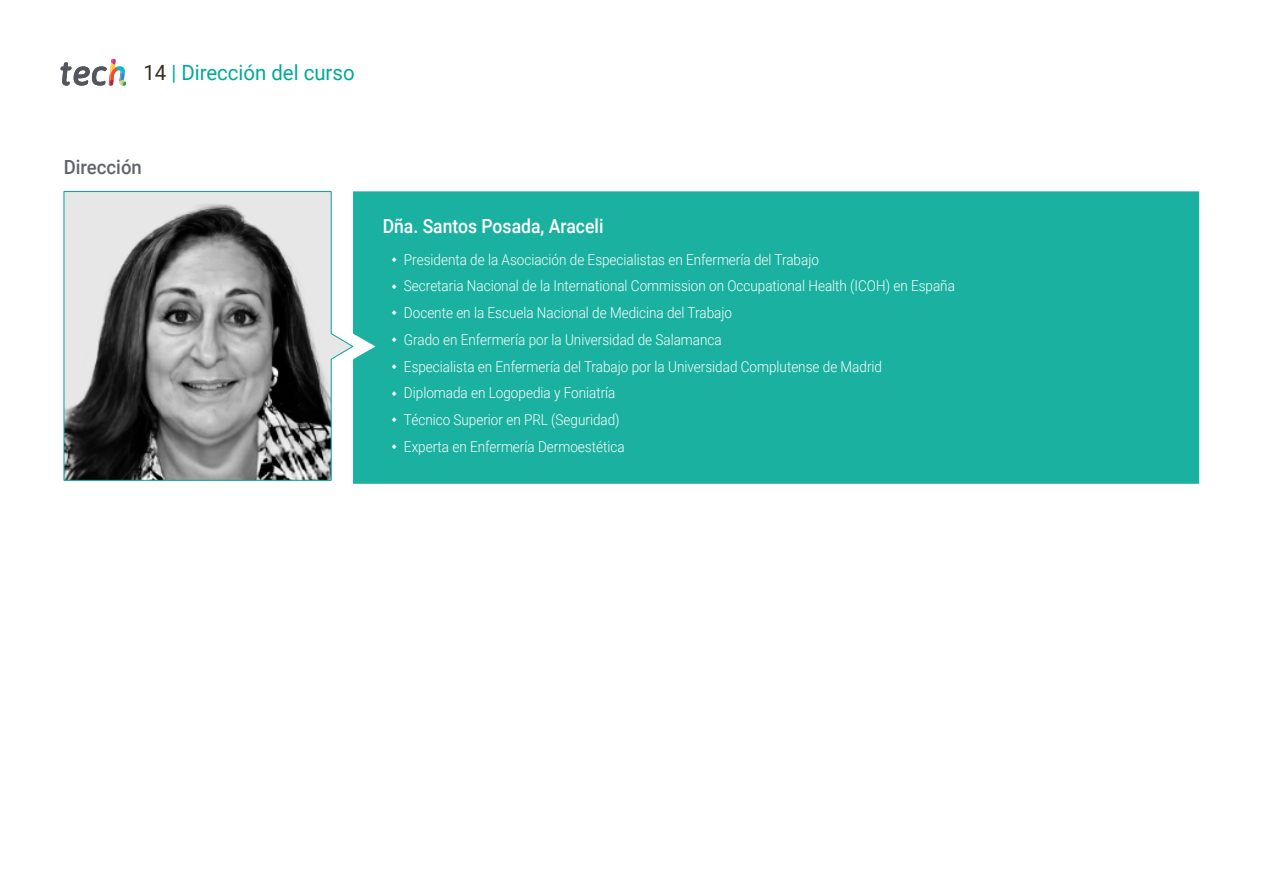
<style>
.page{position:relative;width:1263px;height:893px;background:#fff}
.page>*{position:absolute;margin:0;border:0;box-sizing:border-box;transform-origin:0 0}
.t1{font:21px "Roboto";color:#00a996}
.t2{font:500 19.5px "Roboto";color:#fff;scale:.9 1}
.t3{font:500 19.5px "Roboto";color:#61646a;scale:.95 1}
.t4{font:300 15px/26.7px "Roboto";color:#fff;scale:.9 1}
.s1{color:#312e20}
</style>
<div class="page">
<svg style="left:64px;top:191px;width:289px;height:290px;background:#8f9190"></svg>
<div style="left:353px;top:191px;width:846px;height:293px;background:#1ab1a0"></div>
<svg style="left:61px;top:59px;width:65px;height:27px"></svg>
<svg style="left:392px;top:257px;width:5px;height:5px"></svg>
<svg style="left:392px;top:284px;width:5px;height:5px"></svg>
<svg style="left:392px;top:310px;width:5px;height:5px"></svg>
<svg style="left:392px;top:337px;width:5px;height:5px"></svg>
<svg style="left:392px;top:364px;width:5px;height:5px"></svg>
<svg style="left:392px;top:391px;width:5px;height:5px"></svg>
<svg style="left:392px;top:417px;width:5px;height:5px"></svg>
<svg style="left:392px;top:444px;width:5px;height:5px"></svg>
<h1 class="t1" style="left:144px;top:57px;width:213px"><span class="s1">14</span> | Dirección del curso</h1>
<h2 class="t3" style="left:64px;top:154px;width:84px">Dirección</h2>
<h2 class="t2" style="left:383px;top:212px;width:247px">Dña. Santos Posada, Araceli</h2>
<p class="t4" style="left:404px;top:245px;width:614px">Presidenta de la Asociación de Especialistas en Enfermería del Trabajo<br>Secretaria Nacional de la International Commission on Occupational Health (ICOH) en España Docente en la Escuela Nacional de Medicina del Trabajo<br>Grado en Enfermería por la Universidad de Salamanca<br>Especialista en Enfermería del Trabajo por la Universidad Complutense de Madrid<br>Diplomada en Logopedia y Foniatría<br>Técnico Superior en PRL (Seguridad)<br>Experta en Enfermería Dermoestética</p>
</div>
